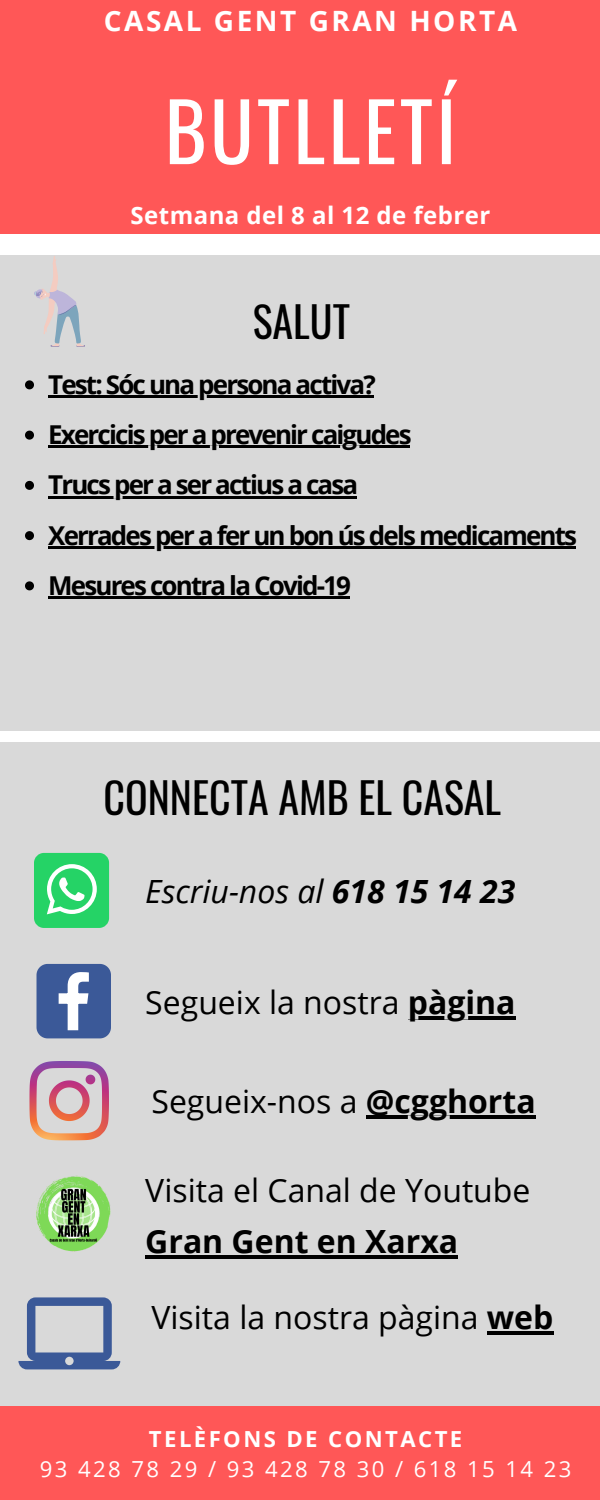
<style>
.page{position:relative;width:600px;height:1500px;background:#fff}
.page>*{position:absolute;margin:0;border:0;box-sizing:border-box;transform-origin:0 0}
.t1{font:80px "Oswald";letter-spacing:.045em;color:#fff}
.t2{font:42px "Oswald";color:#000}
.t3{font:32px/51.2px "Open Sans";color:#000}
.t4{font:italic 32px "Open Sans";color:#000}
.t5{font:700 28px "Open Sans";letter-spacing:.09em;color:#fff}
.t6{font:700 26px "Open Sans";letter-spacing:-.07em;color:#000}
.t7{font:700 24px "Open Sans";letter-spacing:.02em;color:#fff}
.t8{font:22.1px "Open Sans";letter-spacing:.11em;color:#fff}
.t9{font:700 22.1px "Open Sans";letter-spacing:.11em;color:#fff}
.s1{font-weight:700}
</style>
<div class="page">
<div style="left:0;top:0;width:600px;height:233px;background:#ff5757"></div>
<div style="left:0;top:256px;width:600px;height:475px;background:#d9d9d9"></div>
<svg style="left:25px;top:380px;width:9px;height:9px"></svg>
<hr style="left:48px;top:395px;width:326px;height:3px;background:#000">
<svg style="left:25px;top:431px;width:9px;height:9px"></svg>
<hr style="left:48px;top:446px;width:362px;height:2px;background:#000">
<svg style="left:25px;top:481px;width:9px;height:9px"></svg>
<hr style="left:48px;top:496px;width:308px;height:2px;background:#000">
<svg style="left:25px;top:531px;width:9px;height:9px"></svg>
<hr style="left:48px;top:546px;width:527px;height:2px;background:#000">
<svg style="left:25px;top:581px;width:9px;height:9px"></svg>
<hr style="left:48px;top:596px;width:301px;height:3px;background:#000">
<div style="left:0;top:743px;width:600px;height:677px;background:#d9d9d9"></div>
<div style="left:0;top:1407px;width:600px;height:93px;background:#ff5757"></div>
<svg style="left:34px;top:256px;width:51px;height:91px"></svg>
<svg style="left:29px;top:1061px;width:80px;height:79px"></svg>
<svg style="left:37px;top:964px;width:74px;height:74px;background:#5d75a9"></svg>
<svg style="left:18px;top:1297px;width:102px;height:72px"></svg>
<div style="left:34px;top:853px;width:75px;height:75px;background:#25d366;border-radius:10px"></div>
<svg style="left:47px;top:864px;width:50px;height:50px"></svg>
<img style="left:36px;top:1175px;width:75px;height:77px">
<hr style="left:408px;top:1016px;width:108px;height:3px;background:#000">
<hr style="left:366px;top:1116px;width:170px;height:3px;background:#000">
<hr style="left:487px;top:1331px;width:66px;height:3px;background:#000">
<hr style="left:145px;top:1256px;width:313px;height:3px;background:#000">
<p class="t5" style="left:104px;top:1px;width:415px">CASAL GENT GRAN HORTA</p>
<p class="t1" style="left:165px;top:69px;width:293px">BUTLLETÍ</p>
<p class="t7" style="left:131px;top:198px;width:361px">Setmana del 8 al 12 de febrer</p>
<p class="t2" style="left:253px;top:289px;width:99px">SALUT</p>
<p class="t6" style="left:48px;top:366px;width:329px">Test: Sóc una persona activa?</p>
<p class="t6" style="left:48px;top:416px;width:365px">Exercicis per a prevenir caigudes</p>
<p class="t6" style="left:48px;top:467px;width:312px">Trucs per a ser actius a casa</p>
<p class="t6" style="left:48px;top:517px;width:530px">Xerrades per a fer un bon ús dels medicaments</p>
<p class="t6" style="left:48px;top:567px;width:304px">Mesures contra la Covid-19</p>
<p class="t2" style="left:103px;top:765px;width:399px">CONNECTA AMB EL CASAL</p>
<p class="t4" style="left:145px;top:869px;width:372px">Escriu-nos al <span class="s1">618 15 14 23</span></p>
<p class="t3" style="left:145px;top:976px;width:372px">Segueix la nostra <span class="s1">pàgina</span></p>
<p class="t3" style="left:151px;top:1075px;width:386px">Segueix-nos a <span class="s1">@cgghorta</span></p>
<p class="t3" style="left:145px;top:1164px;width:387px">Visita el Canal de Youtube<br><span class="s1">Gran Gent en Xarxa</span></p>
<p class="t3" style="left:151px;top:1291px;width:403px">Visita la nostra pàgina <span class="s1">web</span></p>
<p class="t9" style="left:149px;top:1423px;width:315px">TELÈFONS DE CONTACTE</p>
<p class="t8" style="left:40px;top:1454px;width:533px">93 428 78 29 / 93 428 78 30 / 618 15 14 23</p>
</div>
